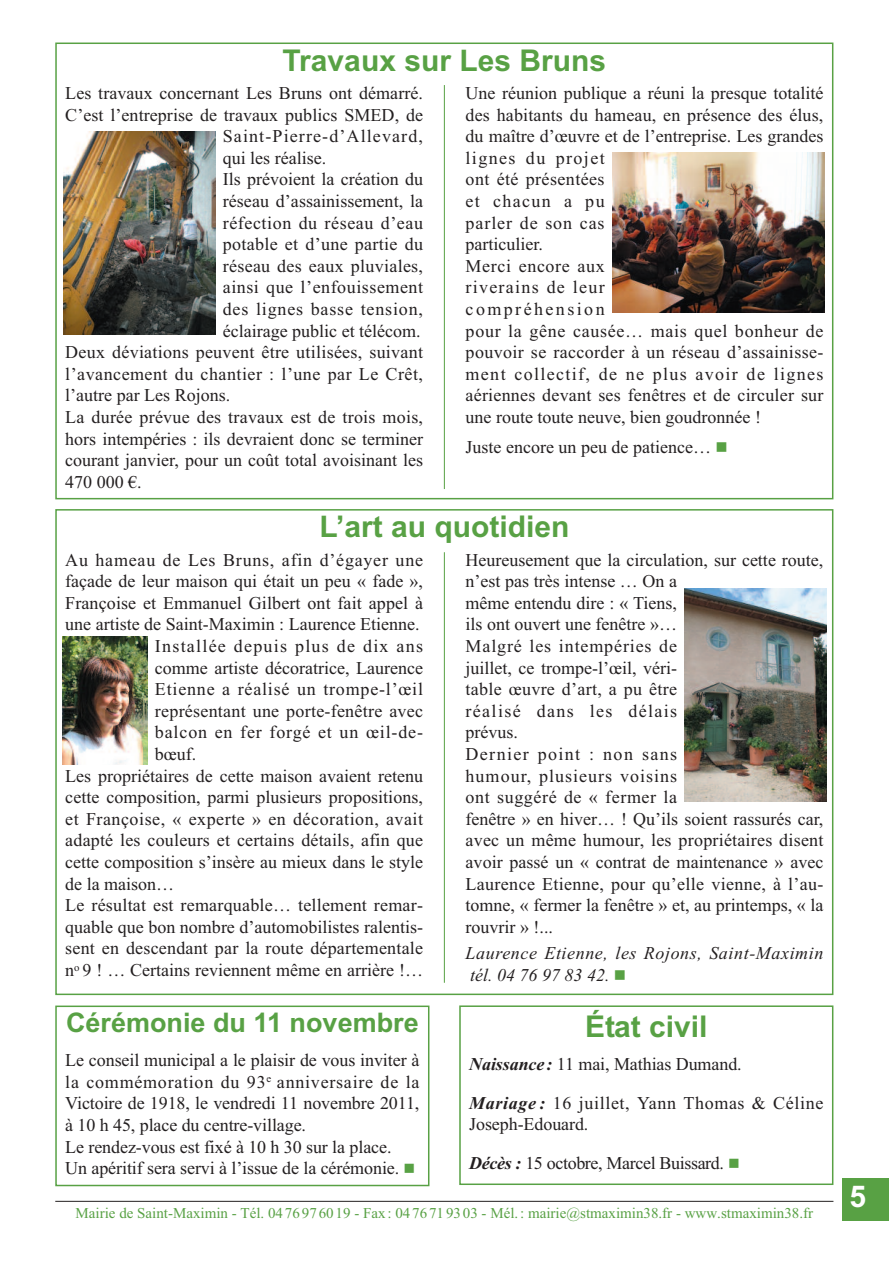
<style>
.page{position:relative;width:893px;height:1263px;background:#fff}
.page>*{position:absolute;margin:0;border:0;box-sizing:border-box;transform-origin:0 0}
.t1{font:700 30px "Arial";color:#58a144}
.t2{font:700 30px "Arial";color:#fff}
.t3{font:700 27px "Arial";color:#58a144}
.t4{font:18px/21.6px "Times New Roman";letter-spacing:.005em;color:#231f20}
.t5{font:18px "Times New Roman";letter-spacing:.03em;color:#231f20}
.t6{font:18px "Times New Roman";letter-spacing:.045em;color:#231f20}
.t7{font:18px/38.5px "Times New Roman";letter-spacing:.035em;color:#231f20}
.t8{font:italic 18px/21.9px "Times New Roman";letter-spacing:.035em;color:#231f20}
.t9{font:18px/38.5px "Times New Roman";letter-spacing:-.02em;color:#231f20}
.t10{font:18px "Times New Roman";letter-spacing:.025em;color:#231f20}
.t11{font:18px "Times New Roman";letter-spacing:.04em;color:#231f20}
.t12{font:18px "Times New Roman";letter-spacing:.07em;color:#231f20}
.t13{font:18px "Times New Roman";letter-spacing:.06em;color:#231f20}
.t14{font:15px "Times New Roman";color:#58a144}
.s1{font-weight:700;font-style:italic}
</style>
<div class="page">
<div style="left:842px;top:1178px;width:47px;height:42px;background:#58a144"></div>
<hr style="left:55px;top:1201px;width:778px;height:1px;background:#231f20">
<div style="left:55px;top:43px;width:778px;height:456px;border:2px solid #58a144"></div>
<img style="left:64px;top:132px;width:151px;height:202px">
<img style="left:612px;top:153px;width:213px;height:159px">
<img style="left:685px;top:589px;width:141px;height:213px">
<img style="left:63px;top:637px;width:84px;height:127px">
<div style="left:459px;top:1005px;width:374px;height:180px;border:2px solid #58a144"></div>
<div style="left:55px;top:1005px;width:374px;height:181px;border:2px solid #58a144"></div>
<hr style="left:444px;top:85px;width:1px;height:404px;background:#58a144">
<hr style="left:444px;top:552px;width:1px;height:431px;background:#58a144">
<h1 class="t1" style="left:283px;top:43px;width:325px">Travaux sur Les Bruns</h1>
<p class="t4" style="left:65px;top:82px;width:359px">Les travaux concernant Les Bruns ont démarré.</p>
<p class="t4" style="left:65px;top:104px;width:359px">C’est l’entreprise de travaux publics SMED, de</p>
<p class="t13" style="left:223px;top:125px;width:202px">Saint-Pierre-d’Allevard,</p>
<p class="t4" style="left:223px;top:147px;width:105px">qui les réalise.</p>
<p class="t4" style="left:223px;top:168px;width:202px">Ils prévoient la création du</p>
<p class="t4" style="left:223px;top:190px;width:202px">réseau d’assainissement, la</p>
<p class="t5" style="left:223px;top:212px;width:202px">réfection du réseau d’eau</p>
<p class="t4" style="left:223px;top:233px;width:202px">potable et d’une partie du</p>
<p class="t4" style="left:223px;top:255px;width:202px">réseau des eaux pluviales,</p>
<p class="t5" style="left:223px;top:277px;width:202px">ainsi que l’enfouissement</p>
<p class="t6" style="left:223px;top:298px;width:202px">des lignes basse tension,</p>
<p class="t4" style="left:223px;top:320px;width:199px">éclairage public et télécom.</p>
<p class="t4" style="left:65px;top:341px;width:359px">Deux déviations peuvent être utilisées, suivant</p>
<p class="t10" style="left:65px;top:363px;width:359px">l’avancement du chantier : l’une par Le Crêt,</p>
<p class="t4" style="left:65px;top:384px;width:166px">l’autre par Les Rojons.</p>
<p class="t4" style="left:65px;top:406px;width:359px">La durée prévue des travaux est de trois mois,</p>
<p class="t4" style="left:65px;top:428px;width:359px">hors intempéries : ils devraient donc se terminer</p>
<p class="t4" style="left:65px;top:449px;width:359px">courant janvier, pour un coût total avoisinant les</p>
<p class="t4" style="left:65px;top:471px;width:78px">470 000 €.</p>
<p class="t4" style="left:466px;top:82px;width:359px">Une réunion publique a réuni la presque totalité des habitants du hameau, en présence des élus, du maître d’œuvre et de l’entreprise. Les grandes lignes du projet<br>ont été présentées<br>et chacun a pu<br>parler de son cas<br>particulier.<br>Merci encore aux<br>riverains de leur<br>compréhension<br>pour la gêne causée… mais quel bonheur de pouvoir se raccorder à un réseau d’assainisse&shy;ment collectif, de ne plus avoir de lignes aériennes devant ses fenêtres et de circuler sur une route toute neuve, bien goudronnée !</p>
<p class="t4" style="left:466px;top:436px;width:247px">Juste encore un peu de patience…</p>
<h1 class="t1" style="left:319px;top:509px;width:252px">L’art au quotidien</h1>
<p class="t11" style="left:65px;top:549px;width:359px">Au hameau de Les Bruns, afin d’égayer une</p>
<p class="t4" style="left:65px;top:570px;width:359px">façade de leur maison qui était un peu « fade »,</p>
<p class="t4" style="left:65px;top:592px;width:359px">Françoise et Emmanuel Gilbert ont fait appel à</p>
<p class="t4" style="left:65px;top:613px;width:356px">une artiste de Saint-Maximin : Laurence Etienne.</p>
<p class="t12" style="left:155px;top:635px;width:270px">Installée depuis plus de dix ans</p>
<p class="t4" style="left:155px;top:657px;width:270px">comme artiste décoratrice, Laurence</p>
<p class="t6" style="left:155px;top:678px;width:270px">Etienne a réalisé un trompe-l’œil</p>
<p class="t4" style="left:155px;top:700px;width:270px">représentant une porte-fenêtre avec</p>
<p class="t6" style="left:155px;top:722px;width:270px">balcon en fer forgé et un œil-de-</p>
<p class="t4" style="left:155px;top:743px;width:43px">bœuf.</p>
<p class="t4" style="left:65px;top:765px;width:359px">Les propriétaires de cette maison avaient retenu</p>
<p class="t4" style="left:65px;top:786px;width:359px">cette composition, parmi plusieurs propositions,</p>
<p class="t5" style="left:65px;top:808px;width:359px">et Françoise, « experte » en décoration, avait</p>
<p class="t4" style="left:65px;top:829px;width:359px">adapté les couleurs et certains détails, afin que</p>
<p class="t4" style="left:65px;top:851px;width:359px">cette composition s’insère au mieux dans le style</p>
<p class="t4" style="left:65px;top:873px;width:110px">de la maison…</p>
<p class="t4" style="left:65px;top:894px;width:359px">Le résultat est remarquable… tellement remar-</p>
<p class="t4" style="left:65px;top:916px;width:359px">quable que bon nombre d’automobilistes ralentis-</p>
<p class="t4" style="left:65px;top:937px;width:359px">sent en descendant par la route départementale</p>
<p class="t4" style="left:65px;top:959px;width:359px">n<sup>o</sup> 9 ! … Certains reviennent même en arrière !…</p>
<h2 class="t3" style="left:66px;top:1007px;width:354px">Cérémonie du 11 novembre</h2>
<p class="t4" style="left:65px;top:1049px;width:356px">Le conseil municipal a le plaisir de vous inviter à la commémoration du 93<sup>e</sup> anniversaire de la Victoire de 1918, le vendredi 11 novembre 2011, à 10 h 45, place du centre-village.<br>Le rendez-vous est fixé à 10 h 30 sur la place.<br>Un apéritif sera servi à l’issue de la cérémonie.</p>
<p class="t4" style="left:466px;top:549px;width:359px">Heureusement que la circulation, sur cette route, n’est pas très intense … On a<br>même entendu dire : « Tiens,<br>ils ont ouvert une fenêtre »…<br>Malgré les intempéries de<br>juillet, ce trompe-l’œil, véri-<br>table œuvre d’art, a pu être<br>réalisé dans les délais<br>prévus.<br>Dernier point : non sans<br>humour, plusieurs voisins<br>ont suggéré de « fermer la<br>fenêtre » en hiver… ! Qu’ils soient rassurés car, avec un même humour, les propriétaires disent avoir passé un « contrat de maintenance » avec<br>Laurence Etienne, pour qu’elle vienne, à l’au&shy;tomne, « fermer la fenêtre » et, au printemps, « la rouvrir » !...</p>
<p class="t8" style="left:466px;top:941px;width:359px">Laurence Etienne, les Rojons, Saint-Maximin tél. 04 76 97 83 42.</p>
<h1 class="t1" style="left:585px;top:1009px;width:124px">État civil</h1>
<p class="t7" style="left:469px;top:1045px;width:356px"><span class="s1">Naissance :</span> 11 mai, Mathias Dumand.<br><span class="s1">Mariage :</span> 16 juillet, Yann Thomas &amp; Céline</p>
<p class="t9" style="left:469px;top:1105px;width:256px">Joseph-Edouard.<br><span class="s1">Décès :</span> 15 octobre, Marcel Buissard.</p>
<p class="t14" style="left:76px;top:1204px;width:739px">Mairie de Saint-Maximin - Tél. 047697 6019 - Fax: 0476719303 - Mél.: mairie@stmaximin38.fr - www.stmaximin38.fr</p>
<h1 class="t2" style="left:849px;top:1179px;width:18px">5</h1>
</div>
